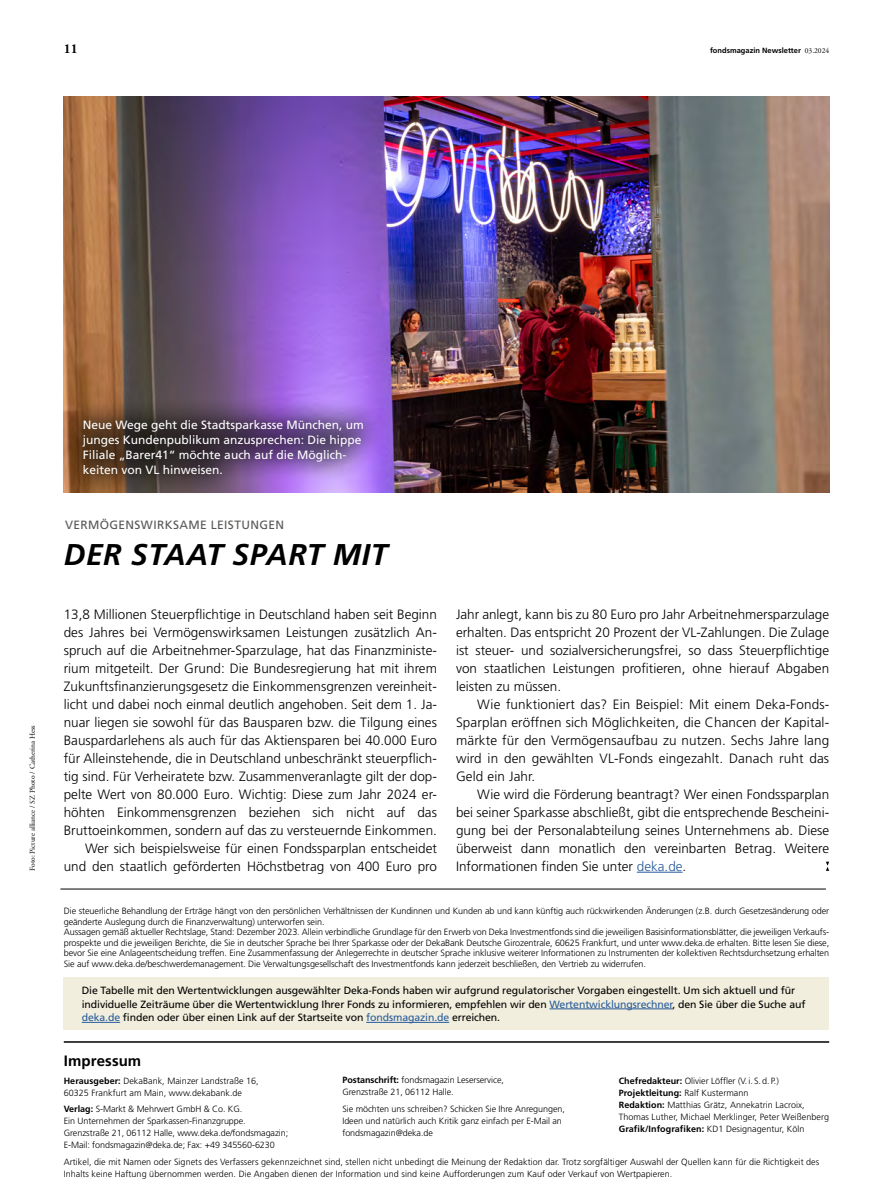
<style>
.page{position:relative;width:893px;height:1191px;background:#fff}
.page>*{position:absolute;margin:0;border:0;box-sizing:border-box;transform-origin:0 0}
.t1{font:italic 700 30px "Deka Frutiger Mac";letter-spacing:.02em;color:#000}
.t2{font:700 15px "Deka Frutiger Mac";letter-spacing:.005em;color:#000}
.t3{font:300 13.5px/18px "Deka Frutiger Mac";color:#000;text-align:justify}
.t4{font:700 13.5px "Deka A Garamond Mac";color:#000}
.t5{font:12px/15px "Deka Frutiger Mac";color:#fff}
.t6{font:12px "Deka Frutiger Mac";letter-spacing:.03em;color:#575756}
.t7{font:10.5px/13.5px "Deka Frutiger Mac";letter-spacing:-.01em;color:#000}
.t8{font:300 9.15px/10.6px "Deka Frutiger Mac";letter-spacing:-.01em;color:#000}
.t9{font:300 9px/12px "Deka Frutiger Mac";letter-spacing:.005em;color:#000}
.t10{font:7.5px "Deka A Garamond Mac";color:#000}
.t11{font:700 7.5px "Deka Frutiger Mac";color:#000}
.s1{font-family:"Deka A Garamond Mac";font-weight:400}
.s2{color:#275b9b}
.s3{font-weight:700}
</style>
<div class="page">
<img style="left:64px;top:97px;width:765px;height:396px">
<hr style="left:637px;top:872px;width:46px;height:1px;background:#275b9b">
<svg style="left:826px;top:861px;width:3px;height:10px"></svg>
<div style="left:60px;top:397px;width:326px;height:100px;background:#000;opacity:.75"></div>
<hr style="left:64px;top:1041px;width:765px;height:1px;background:#000">
<div style="left:64px;top:977px;width:765px;height:52px;background:#f1eedd"></div>
<hr style="left:549px;top:1008px;width:123px;height:1px;background:#275b9b">
<hr style="left:82px;top:1022px;width:38px;height:1px;background:#275b9b">
<hr style="left:366px;top:1022px;width:83px;height:1px;background:#275b9b">
<hr style="left:60px;top:888px;width:766px;height:1px;background:#000">
<p class="t4" style="left:64px;top:41px;width:16px">11</p>
<p class="t11" style="left:710px;top:46px;width:121px">fondsmagazin Newsletter <span class="s1">03.2024</span></p>
<p class="t10" style="left:28px;top:871px;width:147px;rotate:-90deg">Foto: Picture alliance / SZ Photo / Catherina Hess</p>
<p class="t5" style="left:83px;top:417px;width:283px">Neue Wege geht die Stadtsparkasse München, um junges Kundenpublikum anzusprechen: Die hippe Filiale „Barer41“ möchte auch auf die Möglich&shy;keiten von VL hinweisen.</p>
<p class="t6" style="left:65px;top:518px;width:221px">VERMÖGENSWIRKSAME LEISTUNGEN</p>
<h1 class="t1" style="left:64px;top:538px;width:325px">DER STAAT SPART MIT</h1>
<p class="t3" style="left:64px;top:605px;width:375px;text-align:right">13,8 Millionen Steuerpflichtige in Deutschland haben seit Beginn des Jahres bei Vermögenswirksamen Leistungen zusätzlich An&shy;spruch auf die Arbeitnehmer-Sparzulage, hat das Finanzministe&shy;rium mitgeteilt. Der Grund: Die Bundesregierung hat mit ihrem Zukunftsfinanzierungsgesetz die Einkommensgrenzen vereinheit&shy;licht und dabei noch einmal deutlich angehoben. Seit dem 1. Ja&shy;nuar liegen sie sowohl für das Bausparen bzw. die Tilgung eines Bauspardarlehens als auch für das Aktiensparen bei 40.000 Euro für Alleinstehende, die in Deutschland unbeschränkt steuerpflich&shy;tig sind. Für Verheiratete bzw. Zusammenveranlagte gilt der dop&shy;pelte Wert von 80.000 Euro. Wichtig: Diese zum Jahr 2024 er&shy;höhten Einkommensgrenzen beziehen sich nicht auf das Bruttoeinkommen, sondern auf das zu versteuernde Einkommen.<br>Wer sich beispielsweise für einen Fondssparplan entscheidet und den staatlich geförderten Höchstbetrag von 400 Euro pro</p>
<p class="t3" style="left:456px;top:605px;width:375px">Jahr anlegt, kann bis zu 80 Euro pro Jahr Arbeitnehmersparzulage erhalten. Das entspricht 20 Prozent der VL-Zahlungen. Die Zulage ist steuer- und sozialversicherungsfrei, so dass Steuerpflichtige von staatlichen Leistungen profitieren, ohne hierauf Abgaben leisten zu müssen.</p>
<p class="t3" style="left:456px;top:695px;width:375px;text-indent:21px">Wie funktioniert das? Ein Beispiel: Mit einem Deka-Fonds-Sparplan eröffnen sich Möglichkeiten, die Chancen der Kapital&shy;märkte für den Vermögensaufbau zu nutzen. Sechs Jahre lang wird in den gewählten VL-Fonds eingezahlt. Danach ruht das Geld ein Jahr.</p>
<p class="t3" style="left:456px;top:785px;width:375px;text-indent:21px">Wie wird die Förderung beantragt? Wer einen Fondssparplan bei seiner Sparkasse abschließt, gibt die entsprechende Bescheini&shy;gung bei der Personalabteilung seines Unternehmens ab. Diese überweist dann monatlich den vereinbarten Betrag. Weitere Informationen finden Sie unter <span class="s2">deka.de</span>.</p>
<p class="t8" style="left:64px;top:905px;width:767px">Die steuerliche Behandlung der Erträge hängt von den persönlichen Verhältnissen der Kundinnen und Kunden ab und kann künftig auch rückwirkenden Änderungen (z.B. durch Gesetzesänderung oder geänderte Auslegung durch die Finanzverwaltung) unterworfen sein.<br>Aussagen gemäß aktueller Rechtslage, Stand: Dezember 2023. Allein verbindliche Grundlage für den Erwerb von Deka Investmentfonds sind die jeweiligen Basisinformationsblätter, die jeweiligen Verkaufs&shy;prospekte und die jeweiligen Berichte, die Sie in deutscher Sprache bei Ihrer Sparkasse oder der DekaBank Deutsche Girozentrale, 60625 Frankfurt, und unter www.deka.de erhalten. Bitte lesen Sie diese, bevor Sie eine Anlageentscheidung treffen. Eine Zusammenfassung der Anlegerrechte in deutscher Sprache inklusive weiterer Informationen zu Instrumenten der kollektiven Rechtsdurchsetzung erhalten Sie auf www.deka.de/beschwerdemanagement. Die Verwaltungsgesellschaft des Investmentfonds kann jederzeit beschließen, den Vertrieb zu widerrufen.</p>
<p class="t7" style="left:82px;top:984px;width:725px">Die Tabelle mit den Wertentwicklungen ausgewählter Deka-Fonds haben wir aufgrund regulatorischer Vorgaben eingestellt. Um sich aktuell und für individuelle Zeiträume über die Wertentwicklung Ihrer Fonds zu informieren, empfehlen wir den <span class="s2">Wertentwicklungsrechner</span>, den Sie über die Suche auf <span class="s2">deka.de</span> finden oder über einen Link auf der Startseite von <span class="s2">fondsmagazin.de</span> erreichen.</p>
<p class="t2" style="left:64px;top:1052px;width:79px">Impressum</p>
<p class="t9" style="left:64px;top:1074px;width:197px"><span class="s3">Herausgeber:</span> DekaBank, Mainzer Landstraße 16,<br>60325 Frankfurt am Main, www.dekabank.de</p>
<p class="t9" style="left:64px;top:1103px;width:226px"><span class="s3">Verlag:</span> S-Markt &amp; Mehrwert GmbH &amp; Co. KG.<br>Ein Unternehmen der Sparkassen-Finanzgruppe.<br>Grenzstraße 21, 06112 Halle, www.deka.de/fondsmagazin; E-Mail: fondsmagazin@deka.de; Fax: +49 345560-6230</p>
<p class="t9" style="left:342px;top:1074px;width:163px"><span class="s3">Postanschrift:</span> fondsmagazin Leserservice,<br>Grenzstraße 21, 06112 Halle.</p>
<p class="t9" style="left:342px;top:1103px;width:224px">Sie möchten uns schreiben? Schicken Sie Ihre Anregungen,<br>Ideen und natürlich auch Kritik ganz einfach per E-Mail an fondsmagazin@deka.de</p>
<p class="t9" style="left:619px;top:1074px;width:212px"><span class="s3">Chefredakteur:</span> Olivier Löffler (V.i.S.d.P.)<br><span class="s3">Projektleitung:</span> Ralf Kustermann<br><span class="s3">Redaktion:</span> Matthias Grätz, Annekatrin Lacroix, Thomas Luther, Michael Merklinger, Peter Weißenberg <span class="s3">Grafik/Infografiken:</span> KD1 Designagentur, Köln</p>
<p class="t9" style="left:64px;top:1156px;width:757px">Artikel, die mit Namen oder Signets des Verfassers gekennzeichnet sind, stellen nicht unbedingt die Meinung der Redaktion dar. Trotz sorgfältiger Auswahl der Quellen kann für die Richtigkeit des<br>Inhalts keine Haftung übernommen werden. Die Angaben dienen der Information und sind keine Aufforderungen zum Kauf oder Verkauf von Wertpapieren.</p>
</div>
